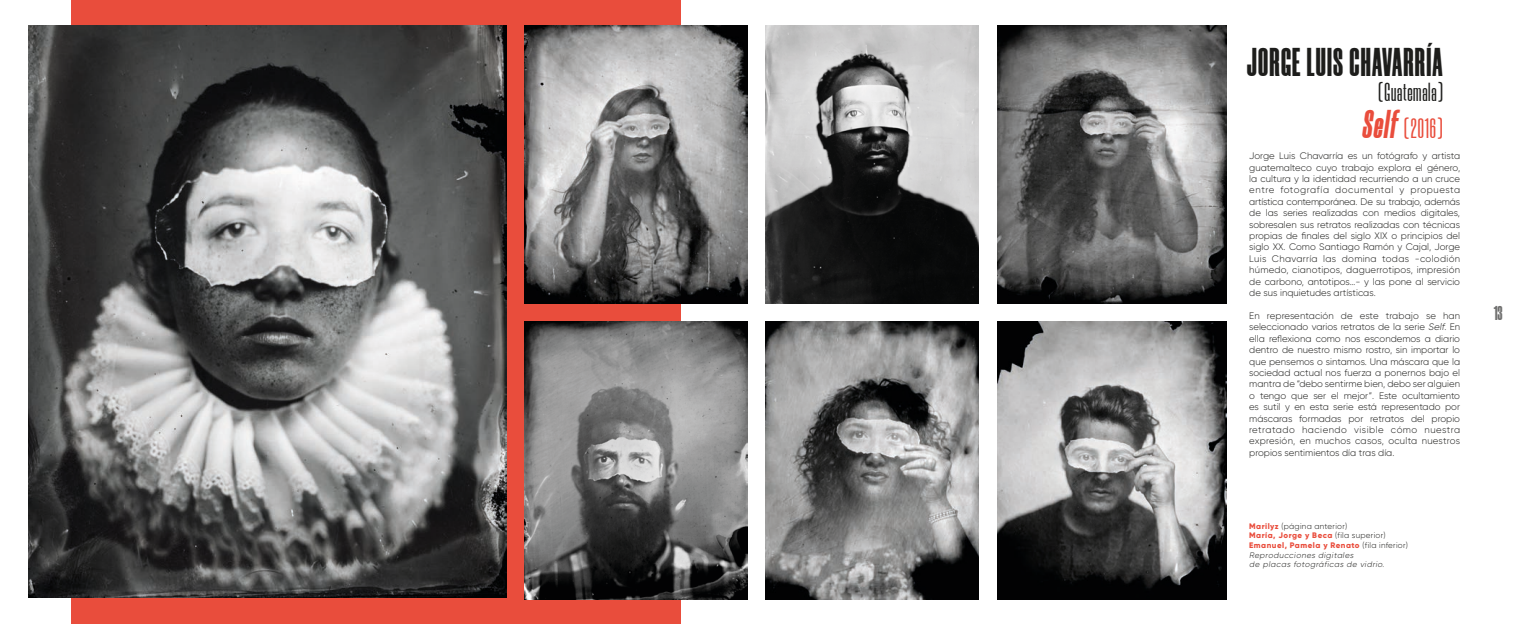
<style>
.page{position:relative;width:1531px;height:624px;background:#fff}
.page>*{position:absolute;margin:0;border:0;box-sizing:border-box;transform-origin:0 0}
.t1{font:900 40px "Morganite";letter-spacing:.03em;color:#1d1d1b}
.t2{font:500 28px "Morganite";color:#e94d3c}
.t3{font:500 26px "Morganite";letter-spacing:.03em;color:#1d1d1b}
.t4{font:900 20px "Morganite";color:#70706f}
.t5{font:300 9.5px/11.4px "Gilroy";color:#1d1d1b;text-align:justify}
.t6{font:italic 300 8px/9.6px "Gilroy";color:#1d1d1b}
.s1{font-weight:900;font-style:italic;font-size:40px}
.s2{font-style:italic}
.s3{font-weight:800;font-style:normal;color:#e94d3c}
.s4{font-style:normal}
</style>
<div class="page">
<div style="left:71px;top:0;width:609px;height:624px;background:#e94d3c"></div>
<img style="left:525px;top:26px;width:222px;height:277px">
<img style="left:525px;top:321px;width:222px;height:278px">
<img style="left:765px;top:26px;width:214px;height:277px">
<img style="left:765px;top:321px;width:214px;height:278px">
<img style="left:997px;top:321px;width:229px;height:278px">
<img style="left:997px;top:26px;width:229px;height:277px">
<img style="left:28px;top:26px;width:478px;height:571px">
<h1 class="t1" style="left:1247px;top:41px;width:197px">JORGE LUIS CHAVARRÍA</h1>
<h3 class="t3" style="left:1378px;top:79px;width:66px">(Guatemala)</h3>
<h2 class="t2" style="left:1363px;top:114px;width:81px"><span class="s1">Self</span> (2016)</h2>
<p class="t5" style="left:1249px;top:150px;width:212px">Jorge Luis Chavarría es un fotógrafo y artista guatemalteco cuyo trabajo explora el género, la cultura y la identidad recurriendo a un cruce entre fotografía documental y propuesta artística contemporánea. De su trabajo, además de las series realizadas con medios digitales, sobresalen sus retratos realizadas con técnicas propias de finales del siglo XIX o principios del siglo XX. Como Santiago Ramón y Cajal, Jorge Luis Chavarría las domina todas -colodión húmedo, cianotipos, daguerrotipos, impresión de carbono, antotipos…- y las pone al servicio de sus inquietudes artísticas.</p>
<p class="t5" style="left:1249px;top:310px;width:212px">En representación de este trabajo se han seleccionado varios retratos de la serie <span class="s2">Self</span>. En ella reflexiona como nos escondemos a diario dentro de nuestro mismo rostro, sin importar lo que pensemos o sintamos. Una máscara que la sociedad actual nos fuerza a ponernos bajo el mantra de “debo sentirme bien, debo ser alguien o tengo que ser el mejor”. Este ocultamiento es sutil y en esta serie está representado por máscaras formadas por retratos del propio retratado haciendo visible cómo nuestra expresión, en muchos casos, oculta nuestros propios sentimientos día tras día.</p>
<p class="t6" style="left:1249px;top:521px;width:160px"><span class="s3">Marilyz</span> <span class="s4">(página anterior)<br></span><span class="s3">María, Jorge y Beca</span> <span class="s4">(fila superior)<br></span><span class="s3">Emanuel, Pamela y Renato</span> <span class="s4">(fila inferior)<br></span>Reproducciones digitales<br>de placas fotográficas de vidrio.</p>
<h3 class="t4" style="left:1494px;top:302px;width:10px">13</h3>
</div>
